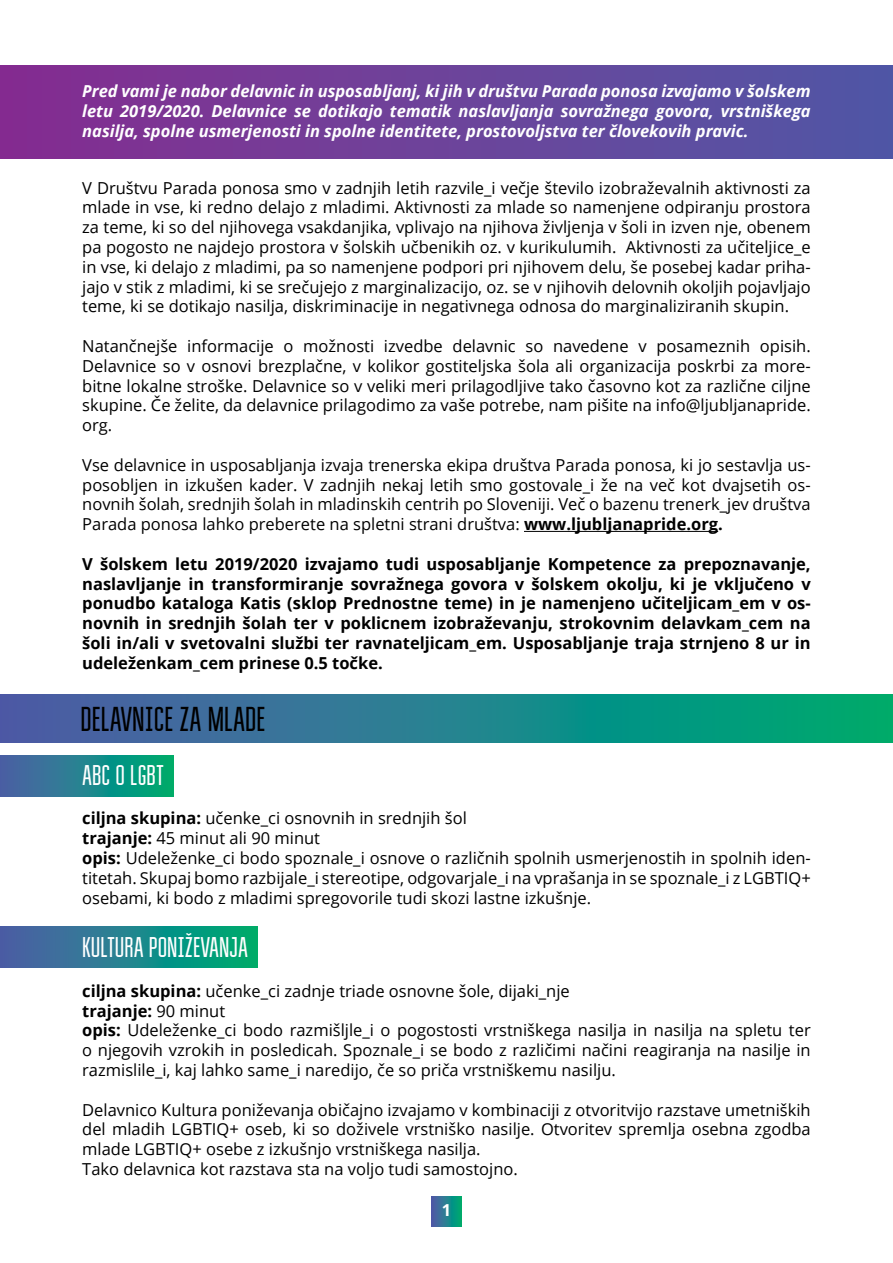
<style>
.page{position:relative;width:893px;height:1263px;background:#fff}
.page>*{position:absolute;margin:0;border:0;box-sizing:border-box;transform-origin:0 0}
.t1{font:34.5px "Bravo RG";color:#000}
.t2{font:28.5px "Bravo RG";color:#fff}
.t3{font:16.5px/19.8px "Open Sans";color:#000;text-align:justify}
.t4{font:700 16.5px/19.8px "Open Sans";color:#000;text-align:justify}
.t5{font:italic 700 16.5px/19.8px "Open Sans";color:#fff;text-align:justify}
.t6{font:700 16.5px "Open Sans";color:#fff}
.s1{font-weight:700}
</style>
<div class="page">
<svg style="left:0;top:926px;width:257px;height:41px;background:#20848c"></svg>
<svg style="left:0;top:756px;width:173px;height:40px;background:#1f858b"></svg>
<div style="left:0;top:65px;width:893px;height:93px;background:linear-gradient(to right,#862d90,#5158a5)"></div>
<hr style="left:524px;top:531px;width:194px;height:1px;background:#000">
<svg style="left:0;top:694px;width:893px;height:48px;background:#21828d"></svg>
<svg style="left:431px;top:1196px;width:30px;height:30px"></svg>
<p class="t5" style="left:82px;top:81px;width:730px">Pred vami je nabor delavnic in usposabljanj, ki jih v društvu Parada ponosa izvajamo v šolskem letu 2019/2020. Delavnice se dotikajo tematik naslavljanja sovražnega govora, vrstniškega nasilja, spolne usmerjenosti in spolne identitete, prostovoljstva ter človekovih pravic.</p>
<p class="t3" style="left:82px;top:177px;width:730px">V Društvu Parada ponosa smo v zadnjih letih razvile_i večje število izobraževalnih aktivnosti za mlade in vse, ki redno delajo z mladimi. Aktivnosti za mlade so namenjene odpiranju prostora za teme, ki so del njihovega vsakdanjika, vplivajo na njihova življenja v šoli in izven nje, obenem pa pogosto ne najdejo prostora v šolskih učbenikih oz. v kurikulumih. Aktivnosti za učiteljice_e in vse, ki delajo z mladimi, pa so namenjene podpori pri njihovem delu, še posebej kadar priha&shy;jajo v stik z mladimi, ki se srečujejo z marginalizacijo, oz. se v njihovih delovnih okoljih pojavljajo teme, ki se dotikajo nasilja, diskriminacije in negativnega odnosa do marginaliziranih skupin.</p>
<p class="t3" style="left:82px;top:336px;width:730px">Natančnejše informacije o možnosti izvedbe delavnic so navedene v posameznih opisih.<br>Delavnice so v osnovi brezplačne, v kolikor gostiteljska šola ali organizacija poskrbi za more&shy;bitne lokalne stroške. Delavnice so v veliki meri prilagodljive tako časovno kot za različne ciljne skupine. Če želite, da delavnice prilagodimo za vaše potrebe, nam pišite na info@ljubljanapride. org.</p>
<p class="t3" style="left:82px;top:454px;width:730px">Vse delavnice in usposabljanja izvaja trenerska ekipa društva Parada ponosa, ki jo sestavlja us&shy;posobljen in izkušen kader. V zadnjih nekaj letih smo gostovale_i že na več kot dvajsetih os&shy;novnih šolah, srednjih šolah in mladinskih centrih po Sloveniji. Več o bazenu trenerk_jev društva Parada ponosa lahko preberete na spletni strani društva: <span class="s1">www.ljubljanapride.org.</span></p>
<p class="t4" style="left:82px;top:553px;width:730px">V šolskem letu 2019/2020 izvajamo tudi usposabljanje Kompetence za prepoznavanje, naslavljanje in transformiranje sovražnega govora v šolskem okolju, ki je vključeno v ponudbo kataloga Katis (sklop Prednostne teme) in je namenjeno učiteljicam_em v os&shy;novnih in srednjih šolah ter v poklicnem izobraževanju, strokovnim delavkam_cem na šoli in/ali v svetovalni službi ter ravnateljicam_em. Usposabljanje traja strnjeno 8 ur in udeleženkam_cem prinese 0.5 točke.</p>
<h1 class="t1" style="left:80px;top:700px;width:52px">DELAVNICE</h1>
<h1 class="t1" style="left:180px;top:700px;width:76px">ZA MLADE</h1>
<h2 class="t2" style="left:82px;top:760px;width:83px">ABC O LGBT</h2>
<p class="t3" style="left:82px;top:808px;width:730px;text-align:left"><span class="s1">ciljna skupina:</span> učenke_ci osnovnih in srednjih šol<br><span class="s1">trajanje:</span> 45 minut ali 90 minut<br><span class="s1">opis:</span> Udeleženke_ci bodo spoznale_i osnove o različnih spolnih usmerjenostih in spolnih iden&shy;titetah. Skupaj bomo razbijale_i stereotipe, odgovarjale_i na vprašanja in se spoznale_i z LGBTIQ+ osebami, ki bodo z mladimi spregovorile tudi skozi lastne izkušnje.</p>
<h2 class="t2" style="left:82px;top:932px;width:167px">KULTURA PONIŽEVANJA</h2>
<p class="t3" style="left:82px;top:980px;width:730px;text-align:left"><span class="s1">ciljna skupina:</span> učenke_ci zadnje triade osnovne šole, dijaki_nje<br><span class="s1">trajanje:</span> 90 minut<br><span class="s1">opis:</span> Udeleženke_ci bodo razmišljle_i o pogostosti vrstniškega nasilja in nasilja na spletu ter o njegovih vzrokih in posledicah. Spoznale_i se bodo z različimi načini reagiranja na nasilje in razmislile_i, kaj lahko same_i naredijo, če so priča vrstniškemu nasilju.</p>
<p class="t3" style="left:82px;top:1099px;width:730px;text-align:left">Delavnico Kultura poniževanja običajno izvajamo v kombinaciji z otvoritvijo razstave umetniških del mladih LGBTIQ+ oseb, ki so doživele vrstniško nasilje. Otvoritev spremlja osebna zgodba mlade LGBTIQ+ osebe z izkušnjo vrstniškega nasilja.<br>Tako delavnica kot razstava sta na voljo tudi samostojno.</p>
<p class="t6" style="left:442px;top:1199px;width:11px">1</p>
</div>
